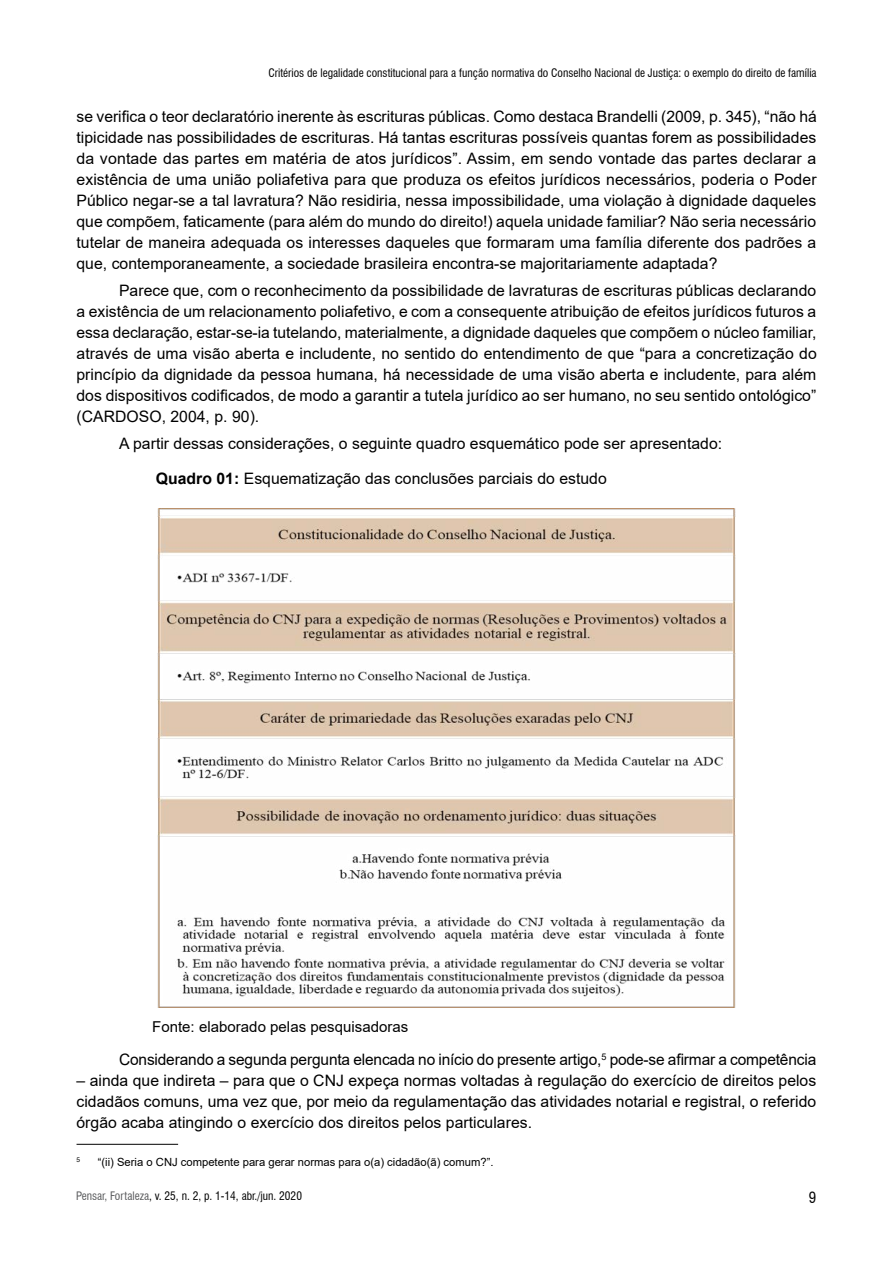
<style>
.page{position:relative;width:893px;height:1263px;background:#fff}
.page>*{position:absolute;margin:0;border:0;box-sizing:border-box;transform-origin:0 0}
.t1{font:15.75px/21px "Arial";color:#000;text-align:justify}
.t2{font:15px "Arial";color:#000}
.t3{font:condensed 15px "Swiss 721 BT";color:#000}
.t4{font:condensed 11.4px "Swiss 721 BT";color:#000}
.t5{font:11.25px "Arial";color:#000}
.t6{font:6.6px "Arial";color:#000}
.s1{font-weight:700}
.s2{color:#58595b}
</style>
<div class="page">
<img style="left:157px;top:509px;width:579px;height:499px">
<hr style="left:77px;top:1144px;width:101px;height:1px;background:#000">
<p class="t4" style="left:268px;top:66px;width:550px">Critérios de legalidade constitucional para a função normativa do Conselho Nacional de Justiça: o exemplo do direito de família</p>
<p class="t1" style="left:77px;top:106px;width:742px">se verifica o teor declaratório inerente às escrituras públicas. Como destaca Brandelli (2009, p. 345), “não há tipicidade nas possibilidades de escrituras. Há tantas escrituras possíveis quantas forem as possibilidades da vontade das partes em matéria de atos jurídicos”. Assim, em sendo vontade das partes declarar a existência de uma união poliafetiva para que produza os efeitos jurídicos necessários, poderia o Poder Público negar-se a tal lavratura? Não residiria, nessa impossibilidade, uma violação à dignidade daqueles que compõem, faticamente (para além do mundo do direito!) aquela unidade familiar? Não seria necessário tutelar de maneira adequada os interesses daqueles que formaram uma família diferente dos padrões a que, contemporaneamente, a sociedade brasileira encontra-se majoritariamente adaptada?</p>
<p class="t1" style="left:77px;top:280px;width:742px;text-indent:43px">Parece que, com o reconhecimento da possibilidade de lavraturas de escrituras públicas declarando a existência de um relacionamento poliafetivo, e com a consequente atribuição de efeitos jurídicos futuros a essa declaração, estar-se-ia tutelando, materialmente, a dignidade daqueles que compõem o núcleo familiar, através de uma visão aberta e includente, no sentido do entendimento de que “para a concretização do princípio da dignidade da pessoa humana, há necessidade de uma visão aberta e includente, para além dos dispositivos codificados, de modo a garantir a tutela jurídico ao ser humano, no seu sentido ontológico” (CARDOSO, 2004, p. 90).</p>
<p class="t1" style="left:156px;top:426px;width:568px;line-height:34.7px;text-indent:-37px">A partir dessas considerações, o seguinte quadro esquemático pode ser apresentado:<br><span class="s1">Quadro 01:</span> Esquematização das conclusões parciais do estudo</p>
<p class="t2" style="left:152px;top:1017px;width:258px">Fonte: elaborado pelas pesquisadoras</p>
<p class="t1" style="left:119px;top:1048px;width:699px">Considerando a segunda pergunta elencada no início do presente artigo,<sup>5</sup> pode-se afirmar a competência</p>
<p class="t1" style="left:77px;top:1069px;width:741px">– ainda que indireta – para que o CNJ expeça normas voltadas à regulação do exercício de direitos pelos cidadãos comuns, uma vez que, por meio da regulamentação das atividades notarial e registral, o referido órgão acaba atingindo o exercício dos direitos pelos particulares.</p>
<p class="t6" style="left:77px;top:1155px;width:5px">5</p>
<p class="t5" style="left:98px;top:1154px;width:397px">“(ii) Seria o CNJ competente para gerar normas para o(a) cidadão(ã) comum?”.</p>
<p class="t4" style="left:76px;top:1189px;width:227px"><span class="s2">Pensar, Fortaleza</span>, v. 25, n. 2, p. 1-14, abr./jun. 2020</p>
<p class="t3" style="left:809px;top:1189px;width:9px">9</p>
</div>
